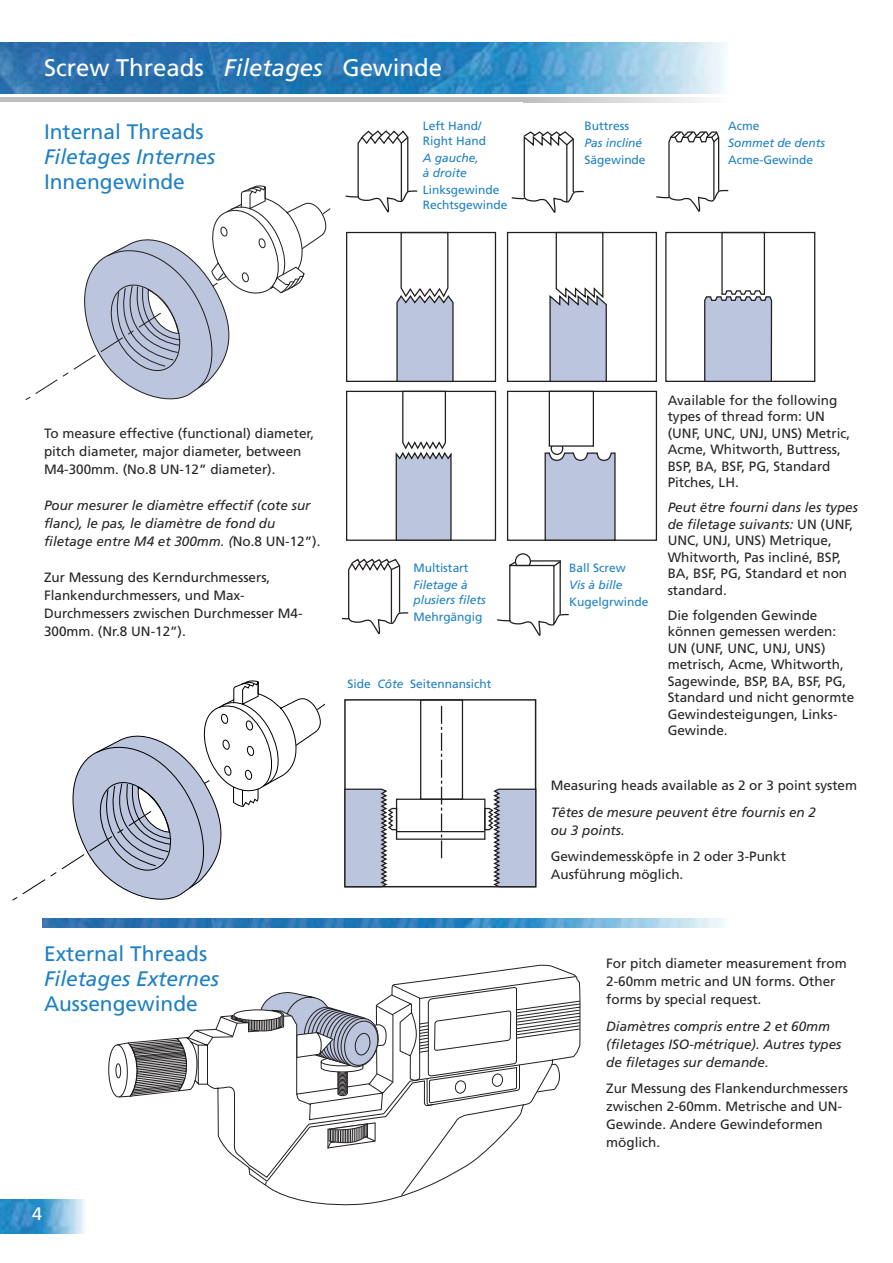
<style>
.page{position:relative;width:893px;height:1263px;background:#fff}
.page>*{position:absolute;margin:0;border:0;box-sizing:border-box;transform-origin:0 0}
.t1{font:24px "Frutiger";color:#fff}
.t2{font:21px "Frutiger";color:#1f81c3}
.t3{font:italic 21px "Frutiger";color:#1f81c3}
.t4{font:18px "Frutiger";color:#fff}
.t5{font:13.5px/16.5px "Frutiger";color:#272627}
.t6{font:italic 13.5px/18px "Frutiger";color:#272627}
.t7{font:12px/15px "Frutiger";color:#1f81c3}
.t8{font:italic 12px/15px "Frutiger";color:#1f81c3}
.s1{font-style:italic}
.s2{font-style:normal}
</style>
<div class="page">
<hr style="left:0;top:98px;width:727px;height:4px;background:#bebebe">
<img style="left:0;top:43px;width:524px;height:51px">
<svg style="left:12px;top:680px;width:313px;height:221px"></svg>
<div style="left:108px;top:1044px;width:20px;height:53px;border:1px solid #231f20;border-radius:50%"></div>
<svg style="left:285px;top:965px;width:291px;height:240px"></svg>
<svg style="left:115px;top:976px;width:465px;height:220px"></svg>
<div style="left:346px;top:232px;width:150px;height:150px;border:1px solid #231f20"></div>
<svg style="left:396px;top:232px;width:59px;height:150px"></svg>
<div style="left:507px;top:232px;width:150px;height:150px;border:1px solid #231f20"></div>
<svg style="left:549px;top:232px;width:58px;height:150px"></svg>
<div style="left:665px;top:232px;width:150px;height:150px;border:1px solid #231f20"></div>
<svg style="left:703px;top:232px;width:70px;height:150px"></svg>
<div style="left:346px;top:391px;width:150px;height:150px;border:1px solid #231f20"></div>
<svg style="left:394px;top:390px;width:58px;height:151px"></svg>
<div style="left:507px;top:391px;width:150px;height:150px;border:1px solid #231f20"></div>
<svg style="left:544px;top:452px;width:72px;height:89px;background:#b3bcd1"></svg>
<div style="left:551px;top:442px;width:12px;height:13px;border:1px solid #231f20;border-radius:50%"></div>
<div style="left:549px;top:391px;width:44px;height:55px;background:#fff"></div>
<div style="left:549px;top:391px;width:45px;height:56px;border:1px solid #231f20"></div>
<svg style="left:343px;top:558px;width:66px;height:77px"></svg>
<svg style="left:497px;top:554px;width:72px;height:82px"></svg>
<svg style="left:511px;top:131px;width:73px;height:82px"></svg>
<svg style="left:656px;top:131px;width:73px;height:81px"></svg>
<svg style="left:345px;top:130px;width:73px;height:83px"></svg>
<div style="left:344px;top:699px;width:192px;height:188px;border:1px solid #231f20"></div>
<svg style="left:484px;top:788px;width:53px;height:100px"></svg>
<div style="left:396px;top:799px;width:89px;height:41px;border:1px solid #231f20"></div>
<hr style="left:397px;top:831px;width:87px;height:1px;background:#231f20">
<div style="left:420px;top:699px;width:43px;height:101px;border:1px solid #231f20"></div>
<svg style="left:441px;top:706px;width:1px;height:152px"></svg>
<svg style="left:344px;top:788px;width:54px;height:100px"></svg>
<img style="left:524px;top:42px;width:204px;height:61px">
<img style="left:524px;top:98px;width:203px;height:4px">
<img style="left:524px;top:43px;width:203px;height:51px">
<img style="left:43px;top:918px;width:481px;height:9px">
<img style="left:524px;top:927px;width:202px;height:1px">
<img style="left:524px;top:918px;width:202px;height:9px">
<svg style="left:25px;top:186px;width:305px;height:214px"></svg>
<img style="left:0;top:1199px;width:42px;height:34px">
<img style="left:42px;top:1233px;width:43px;height:1px">
<img style="left:42px;top:1199px;width:43px;height:34px">
<h1 class="t1" style="left:44px;top:58px;width:400px">Screw Threads <span class="s1">Filetages</span> Gewinde</h1>
<h2 class="t2" style="left:44px;top:123px;width:161px">Internal Threads</h2>
<h2 class="t3" style="left:44px;top:148px;width:173px">Filetages Internes</h2>
<h2 class="t2" style="left:44px;top:173px;width:142px">Innengewinde</h2>
<p class="t7" style="left:423px;top:119px;width:65px">Left Hand/<br>Right Hand</p>
<p class="t8" style="left:423px;top:151px;width:57px">A gauche, à droite</p>
<p class="t7" style="left:423px;top:183px;width:86px">Linksgewinde<br>Rechtsgewinde</p>
<p class="t7" style="left:584px;top:119px;width:46px">Buttress</p>
<p class="t8" style="left:584px;top:136px;width:59px">Pas incliné</p>
<p class="t7" style="left:584px;top:153px;width:63px">Sägewinde</p>
<p class="t7" style="left:728px;top:119px;width:33px">Acme</p>
<p class="t8" style="left:728px;top:136px;width:99px">Sommet de dents</p>
<p class="t7" style="left:728px;top:153px;width:87px">Acme-Gewinde</p>
<p class="t5" style="left:44px;top:425px;width:272px;line-height:18px">To measure effective (functional) diameter, pitch diameter, major diameter, between<br>M4-300mm. (No.8 UN-12” diameter).</p>
<p class="t6" style="left:44px;top:497px;width:278px">Pour mesurer le diamètre effectif (cote sur flanc), le pas, le diamètre de fond du filetage entre M4 et 300mm. (<span class="s2">No.8 UN-12”).</span></p>
<p class="t5" style="left:44px;top:569px;width:260px;line-height:18px">Zur Messung des Kerndurchmessers,<br>Flankendurchmessers, und Max-<br>Durchmessers zwischen Durchmesser M4-<br>300mm. (Nr.8 UN-12”).</p>
<p class="t7" style="left:413px;top:561px;width:57px">Multistart</p>
<p class="t8" style="left:413px;top:578px;width:74px">Filetage à plusiers filets</p>
<p class="t7" style="left:413px;top:610px;width:71px">Mehrgängig</p>
<p class="t7" style="left:348px;top:677px;width:145px">Side <span class="s1">Côte</span> Seitennansicht</p>
<h2 class="t2" style="left:44px;top:945px;width:165px">External Threads</h2>
<h2 class="t3" style="left:44px;top:970px;width:176px">Filetages Externes</h2>
<h2 class="t2" style="left:44px;top:995px;width:155px">Aussengewinde</h2>
<h3 class="t4" style="left:32px;top:1207px;width:12px">4</h3>
<p class="t7" style="left:569px;top:561px;width:58px">Ball Screw</p>
<p class="t8" style="left:569px;top:578px;width:55px">Vis à bille</p>
<p class="t7" style="left:569px;top:595px;width:81px">Kugelgrwinde</p>
<p class="t5" style="left:668px;top:393px;width:184px">Available for the following types of thread form: UN (UNF, UNC, UNJ, UNS) Metric,<br>Acme, Whitworth, Buttress,<br>BSP, BA, BSF, PG, Standard<br>Pitches, LH.</p>
<p class="t5" style="left:668px;top:500px;width:192px"><span class="s1">Peut ëtre fourni dans les types de filetage suivants:</span> UN (UNF,<br>UNC, UNJ, UNS) Metrique,<br>Whitworth, Pas incliné, BSP,<br>BA, BSF, PG, Standard et non standard.</p>
<p class="t5" style="left:668px;top:608px;width:188px">Die folgenden Gewinde können gemessen werden:<br>UN (UNF, UNC, UNJ, UNS) metrisch, Acme, Whitworth,<br>Sagewinde, BSP, BA, BSF, PG,<br>Standard und nicht genormte<br>Gewindesteigungen, Links-<br>Gewinde.</p>
<p class="t5" style="left:551px;top:778px;width:308px">Measuring heads available as 2 or 3 point system</p>
<p class="t6" style="left:551px;top:804px;width:267px">Têtes de mesure peuvent être fournis en 2 ou 3 points.</p>
<p class="t5" style="left:551px;top:848px;width:237px;line-height:18px">Gewindemessköpfe in 2 oder 3-Punkt<br>Ausführung möglich.</p>
<p class="t5" style="left:606px;top:956px;width:242px;line-height:18px">For pitch diameter measurement from<br>2-60mm metric and UN forms. Other forms by special request.</p>
<p class="t6" style="left:606px;top:1018px;width:237px">Diamètres compris entre 2 et 60mm (filetages ISO-métrique). Autres types de filetages sur demande.</p>
<p class="t5" style="left:606px;top:1081px;width:244px;line-height:18px">Zur Messung des Flankendurchmessers zwischen 2-60mm. Metrische and UN-<br>Gewinde. Andere Gewindeformen möglich.</p>
</div>
